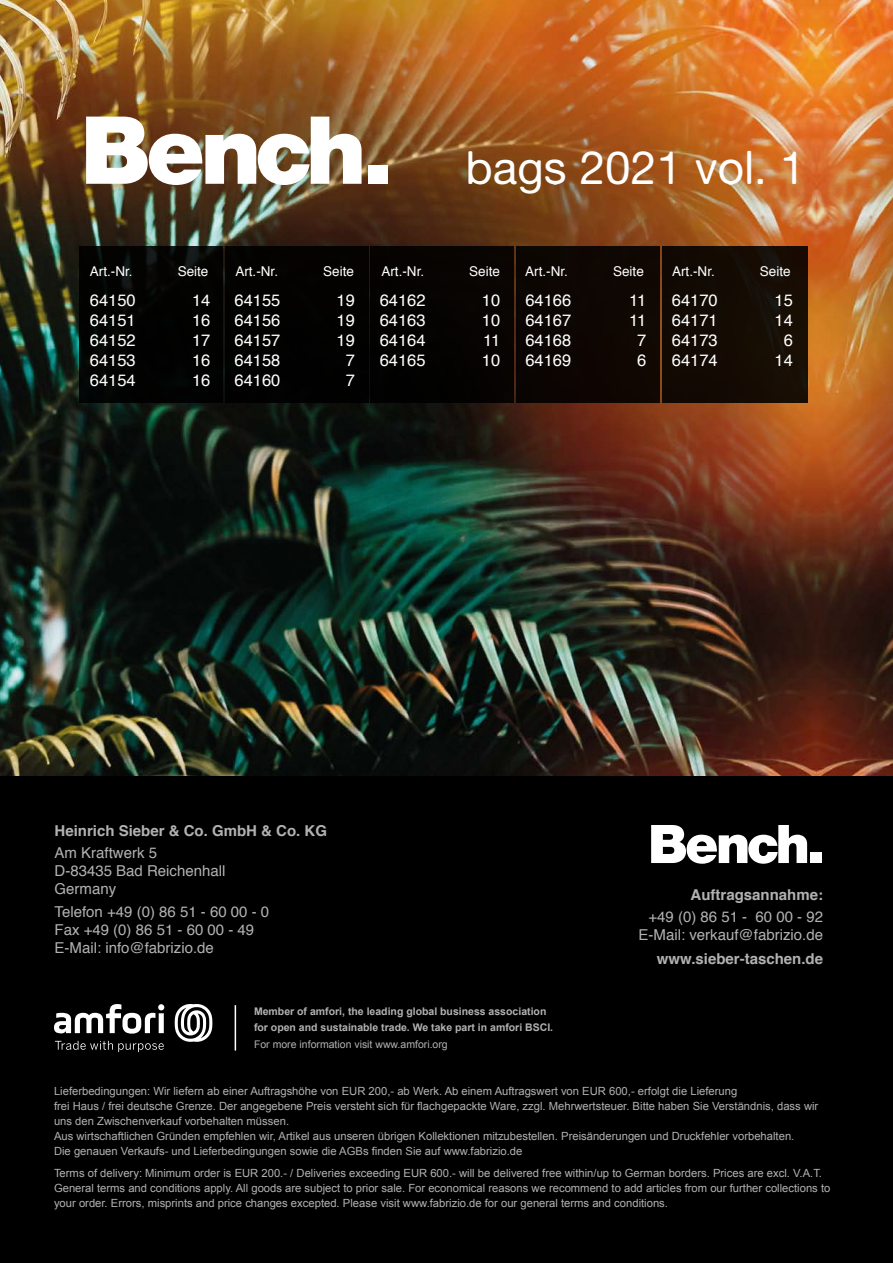
<style>
.page{position:relative;width:893px;height:1263px;background:#fff}
.page>*{position:absolute;margin:0;border:0;box-sizing:border-box;transform-origin:0 0}
.t1{font:45.9px "Alte Haas Grotesk";color:#fff}
.t2{font:16.5px/19.8px "Helvetica";color:#fff;text-align:justify}
.t3{font:15px/18px "Helvetica";color:#b3b2b2}
.t4{font:700 15px "Helvetica";color:#b3b2b2}
.t5{font:13.5px "Helvetica";color:#fff}
.t6{font:11.25px/15px "Arial";color:#b3b2b2}
.t7{font:700 10.5px/16.4px "Arial";color:#b3b2b2}
.t8{font:10.5px "Arial";color:#b3b2b2}
</style>
<div class="page">
<img style="left:816px;top:0;width:77px;height:776px">
<img style="left:0;top:0;width:816px;height:776px">
<div style="left:0;top:776px;width:893px;height:487px;background:#000"></div>
<hr style="left:235px;top:1005px;width:1px;height:45px;background:#fff">
<svg style="left:86px;top:117px;width:276px;height:68px"></svg>
<div style="left:368px;top:165px;width:19px;height:19px;background:#fff"></div>
<svg style="left:651px;top:825px;width:156px;height:39px"></svg>
<div style="left:811px;top:852px;width:11px;height:11px;background:#fff"></div>
<svg style="left:175px;top:1004px;width:37px;height:38px"></svg>
<svg style="left:55px;top:1041px;width:109px;height:11px"></svg>
<svg style="left:54px;top:1004px;width:110px;height:29px"></svg>
<div style="left:225px;top:247px;width:143px;height:156px;background:#000"></div>
<div style="left:79px;top:247px;width:144px;height:156px;background:#000"></div>
<div style="left:516px;top:247px;width:144px;height:156px;background:#0e0602"></div>
<div style="left:370px;top:247px;width:144px;height:156px;background:#000"></div>
<div style="left:662px;top:247px;width:145px;height:156px;background:#140b03"></div>
<h1 class="t1" style="left:466px;top:140px;width:341px">bags 2021 vol. 1</h1>
<p class="t5" style="left:235px;top:261px;width:44px">Art.-Nr.</p>
<p class="t5" style="left:323px;top:261px;width:32px">Seite</p>
<p class="t5" style="left:381px;top:261px;width:44px">Art.-Nr.</p>
<p class="t5" style="left:469px;top:261px;width:32px">Seite</p>
<p class="t5" style="left:525px;top:261px;width:44px">Art.-Nr.</p>
<p class="t5" style="left:613px;top:261px;width:32px">Seite</p>
<p class="t5" style="left:672px;top:261px;width:44px">Art.-Nr.</p>
<p class="t5" style="left:760px;top:261px;width:32px">Seite</p>
<p class="t5" style="left:90px;top:261px;width:44px">Art.-Nr.</p>
<p class="t5" style="left:178px;top:261px;width:32px">Seite</p>
<h2 class="t2" style="left:90px;top:291px;width:47px">64150<br>64151<br>64152<br>64153<br>64154</h2>
<h2 class="t2" style="left:192px;top:291px;width:20px">14<br>16<br>17<br>16<br>16</h2>
<h2 class="t2" style="left:235px;top:291px;width:47px">64155<br>64156<br>64157<br>64158<br>64160</h2>
<h2 class="t2" style="left:337px;top:291px;width:20px;text-align:center">19<br>19<br>19<br>7<br>7</h2>
<h2 class="t2" style="left:380px;top:291px;width:47px">64162<br>64163<br>64164<br>64165</h2>
<h2 class="t2" style="left:482px;top:291px;width:20px">10<br>10<br>11<br>10</h2>
<h2 class="t2" style="left:525px;top:291px;width:47px">64166<br>64167<br>64168<br>64169</h2>
<h2 class="t2" style="left:629px;top:291px;width:19px;text-align:center">11<br>11<br>7<br>6</h2>
<h2 class="t2" style="left:672px;top:291px;width:47px">64170<br>64171<br>64173<br>64174</h2>
<h2 class="t2" style="left:774px;top:291px;width:20px;text-align:center">15<br>14<br>6<br>14</h2>
<h3 class="t4" style="left:55px;top:818px;width:274px">Heinrich Sieber &amp; Co. GmbH &amp; Co. KG</h3>
<h3 class="t3" style="left:55px;top:844px;width:172px">Am Kraftwerk 5<br>D-83435 Bad Reichenhall<br>Germany</h3>
<h3 class="t3" style="left:55px;top:903px;width:216px">Telefon +49 (0) 86 51 - 60 00 - 0<br>Fax +49 (0) 86 51 - 60 00 - 49<br>E-Mail: info@fabrizio.de</h3>
<p class="t7" style="left:254px;top:1003px;width:301px">Member of amfori, the leading global business association for open and sustainable trade. We take part in amfori BSCI.</p>
<p class="t8" style="left:254px;top:1037px;width:195px">For more information visit www.amfori.org</p>
<h3 class="t4" style="left:691px;top:882px;width:134px">Auftragsannahme:</h3>
<h3 class="t3" style="left:639px;top:908px;width:186px;text-align:right">+49 (0) 86 51 - 60 00 - 92<br>E-Mail: verkauf@fabrizio.de</h3>
<h3 class="t4" style="left:657px;top:947px;width:168px">www.sieber-taschen.de</h3>
<p class="t6" style="left:54px;top:1083px;width:766px">Lieferbedingungen: Wir liefern ab einer Auftragshöhe von EUR 200,- ab Werk. Ab einem Auftragswert von EUR 600,- erfolgt die Lieferung<br>frei Haus / frei deutsche Grenze. Der angegebene Preis versteht sich für flachgepackte Ware, zzgl. Mehrwertsteuer. Bitte haben Sie Verständnis, dass wir uns den Zwischenverkauf vorbehalten müssen.<br>Aus wirtschaftlichen Gründen empfehlen wir, Artikel aus unseren übrigen Kollektionen mitzubestellen. Preisänderungen und Druckfehler vorbehalten.<br>Die genauen Verkaufs- und Lieferbedingungen sowie die AGBs finden Sie auf www.fabrizio.de</p>
<p class="t6" style="left:54px;top:1166px;width:778px">Terms of delivery: Minimum order is EUR 200.- / Deliveries exceeding EUR 600.- will be delivered free within/up to German borders. Prices are excl. V.A.T.<br>General terms and conditions apply. All goods are subject to prior sale. For economical reasons we recommend to add articles from our further collections to your order. Errors, misprints and price changes excepted. Please visit www.fabrizio.de for our general terms and conditions.</p>
</div>
